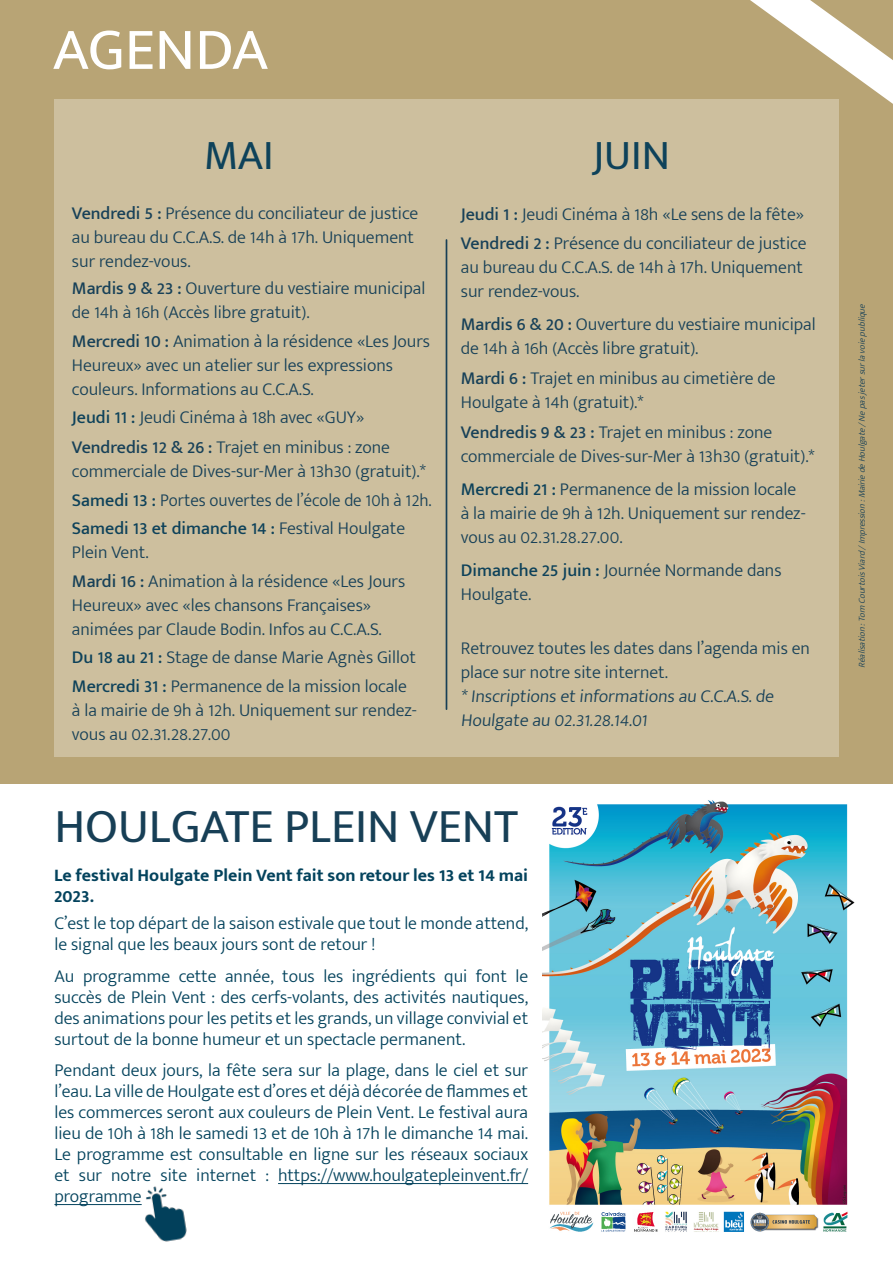
<style>
.page{position:relative;width:893px;height:1263px;background:#fff}
.page>*{position:absolute;margin:0;border:0;box-sizing:border-box;transform-origin:0 0}
.t1{font:60px "Mukta Mahee";color:#fff}
.t2{font:48px "Mukta Mahee";color:#173f56}
.t3{font:42px "Mukta Mahee";color:#0e425a}
.t4{font:300 18px/24px "Mukta Mahee";color:#184158}
.t5{font:300 18px/21px "Mukta Mahee";color:#04435d;text-align:justify}
.t6{font:700 18px/21px "Mukta Mahee";color:#04435d}
.t7{font:300 18px "Mukta Mahee";color:#184158;scale:.96 1}
.t8{font:italic 300 9px "Mukta Mahee";color:#184158}
.s1{font-weight:500}
.s2{font-weight:500;color:#0e425a}
</style>
<div class="page">
<div style="left:0;top:0;width:893px;height:783px;background:#b8a475"></div>
<div style="left:54px;top:100px;width:785px;height:657px;background:#cdbf9e"></div>
<hr style="left:446px;top:239px;width:1px;height:471px;background:#173f56">
<svg style="left:750px;top:0;width:143px;height:104px"></svg>
<img style="left:542px;top:800px;width:312px;height:432px">
<hr style="left:278px;top:1183px;width:250px;height:1px;background:#04435d">
<hr style="left:54px;top:1204px;width:88px;height:1px;background:#04435d">
<img style="left:105px;top:1186px;width:82px;height:56px">
<p class="t1" style="left:53px;top:13px;width:216px">AGENDA</p>
<p class="t3" style="left:204px;top:130px;width:71px">MAI</p>
<p class="t4" style="left:72px;top:201px;width:348px"><span class="s1">Vendredi 5 :</span> Présence du conciliateur de justice au bureau du C.C.A.S. de 14h à 17h. Uniquement sur rendez-vous.</p>
<p class="t4" style="left:72px;top:276px;width:355px"><span class="s1">Mardis 9 &amp; 23 :</span> Ouverture du vestiaire municipal de 14h à 16h (Accès libre gratuit).</p>
<p class="t4" style="left:72px;top:329px;width:360px"><span class="s1">Mercredi 10 :</span> Animation à la résidence «Les Jours<br>Heureux» avec un atelier sur les expressions couleurs. Informations au C.C.A.S.</p>
<p class="t4" style="left:72px;top:405px;width:294px"><span class="s2">Jeudi 11 :</span> Jeudi Cinéma à 18h avec «GUY»</p>
<p class="t4" style="left:72px;top:435px;width:355px"><span class="s1">Vendredis 12 &amp; 26 :</span> Trajet en minibus : zone commerciale de Dives-sur-Mer à 13h30 (gratuit).*</p>
<p class="t7" style="left:72px;top:489px;width:376px"><span class="s2">Samedi 13 :</span> Portes ouvertes de l’école de 10h à 12h.</p>
<p class="t4" style="left:72px;top:516px;width:335px"><span class="s2">Samedi 13 et dimanche 14 :</span> Festival Houlgate<br>Plein Vent.</p>
<p class="t4" style="left:72px;top:569px;width:335px"><span class="s1">Mardi 16 :</span> Animation à la résidence «Les Jours<br>Heureux» avec «les chansons Françaises» animées par Claude Bodin. Infos au C.C.A.S.</p>
<p class="t4" style="left:72px;top:645px;width:345px"><span class="s2">Du 18 au 21 :</span> Stage de danse Marie Agnès Gillot</p>
<p class="t4" style="left:72px;top:674px;width:346px"><span class="s2">Mercredi 31 :</span> Permanence de la mission locale à la mairie de 9h à 12h. Uniquement sur rendez&shy;vous au 02.31.28.27.00</p>
<p class="t3" style="left:593px;top:130px;width:78px">JUIN</p>
<p class="t4" style="left:461px;top:202px;width:345px"><span class="s1">Jeudi 1 :</span> Jeudi Cinéma à 18h «Le sens de la fête»</p>
<p class="t4" style="left:461px;top:231px;width:347px"><span class="s1">Vendredi 2 :</span> Présence du conciliateur de justice au bureau du C.C.A.S. de 14h à 17h. Uniquement sur rendez-vous.</p>
<p class="t4" style="left:461px;top:312px;width:356px"><span class="s1">Mardis 6 &amp; 20 :</span> Ouverture du vestiaire municipal de 14h à 16h (Accès libre gratuit).</p>
<p class="t4" style="left:461px;top:366px;width:316px"><span class="s1">Mardi 6 :</span> Trajet en minibus au cimetière de<br>Houlgate à 14h (gratuit).*</p>
<p class="t4" style="left:461px;top:420px;width:355px"><span class="s1">Vendredis 9 &amp; 23 :</span> Trajet en minibus : zone commerciale de Dives-sur-Mer à 13h30 (gratuit).*</p>
<p class="t4" style="left:461px;top:477px;width:346px"><span class="s2">Mercredi 21 :</span> Permanence de la mission locale à la mairie de 9h à 12h. Uniquement sur rendez&shy;vous au 02.31.28.27.00.</p>
<p class="t4" style="left:461px;top:558px;width:322px"><span class="s2">Dimanche 25 juin :</span> Journée Normande dans<br>Houlgate.</p>
<p class="t4" style="left:461px;top:636px;width:351px">Retrouvez toutes les dates dans l’agenda mis en place sur notre site internet.</p>
<p class="t4" style="left:461px;top:684px;width:317px">* Inscriptions et informations au C.C.A.S. de<br>Houlgate au 02.31.28.14.01</p>
<p class="t2" style="left:54px;top:797px;width:465px">HOULGATE PLEIN VENT</p>
<p class="t6" style="left:54px;top:865px;width:476px">Le festival Houlgate Plein Vent fait son retour les 13 et 14 mai<br>2023.</p>
<p class="t5" style="left:54px;top:912px;width:475px">C’est le top départ de la saison estivale que tout le monde attend, le signal que les beaux jours sont de retour !</p>
<p class="t5" style="left:54px;top:965px;width:475px">Au programme cette année, tous les ingrédients qui font le succès de Plein Vent : des cerfs-volants, des activités nautiques, des animations pour les petits et les grands, un village convivial et surtout de la bonne humeur et un spectacle permanent.</p>
<p class="t5" style="left:54px;top:1059px;width:475px">Pendant deux jours, la fête sera sur la plage, dans le ciel et sur l’eau. La ville de Houlgate est d’ores et déjà décorée de flammes et les commerces seront aux couleurs de Plein Vent. Le festival aura lieu de 10h à 18h le samedi 13 et de 10h à 17h le dimanche 14 mai.<br>Le programme est consultable en ligne sur les réseaux sociaux et sur notre site internet : https://www.houlgatepleinvent.fr/ programme</p>
<p class="t8" style="left:856px;top:668px;width:368px;rotate:-90deg">Réalisation:Tom CourtoisViard/Impression:MairiedeHoulgate/Nepasjetersurlavoiepublique</p>
</div>
